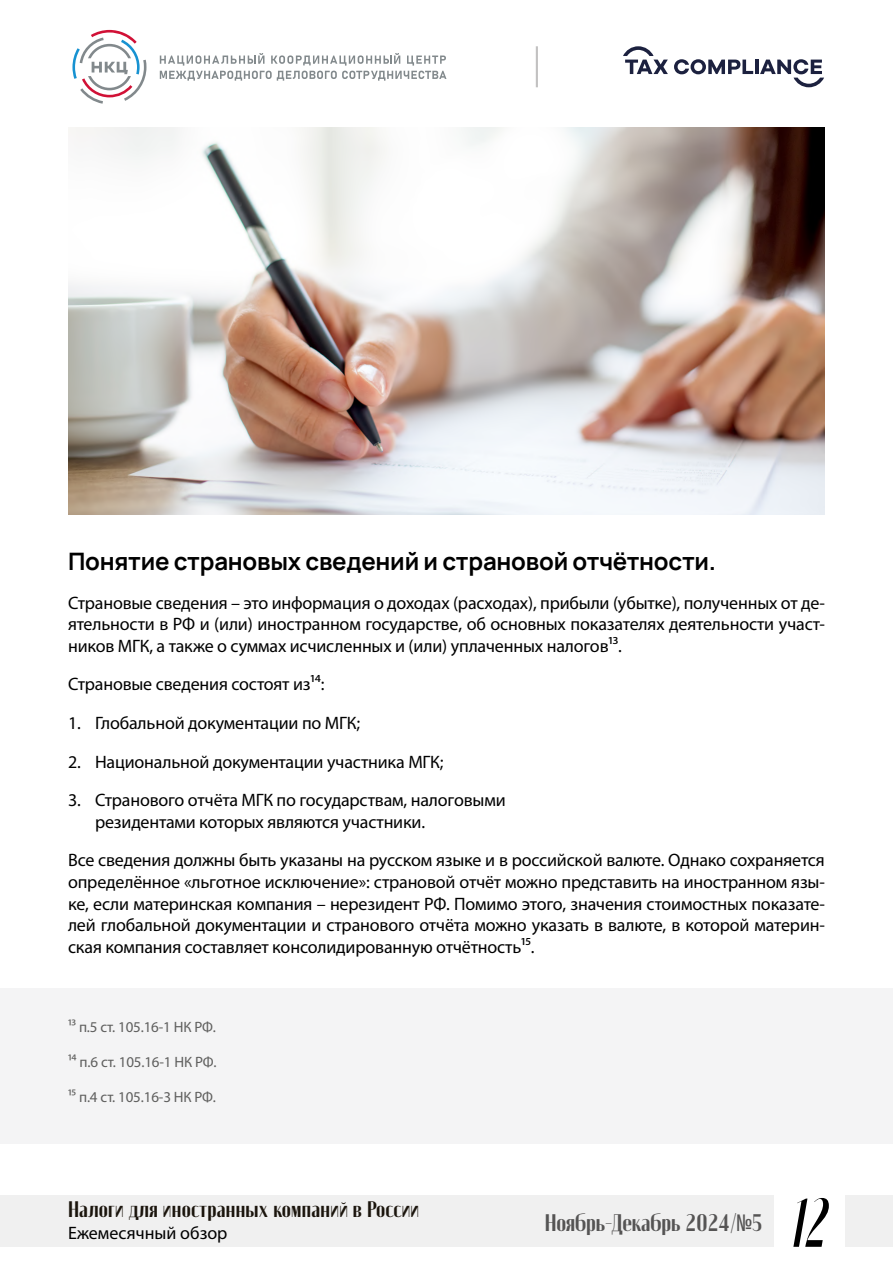
<style>
.page{position:relative;width:893px;height:1263px;background:#fff}
.page>*{position:absolute;margin:0;border:0;box-sizing:border-box;transform-origin:0 0}
.t1{font:69px "Moniqa Bold Cond Ita Display";color:#000}
.t2{font:700 24px "Manrope";letter-spacing:-.01em;color:#000}
.t3{font:24px "Moniqa Extra Bold Heading";letter-spacing:-.005em;color:#555454;scale:1.06 1}
.t4{font:22.5px "Moniqa Extra Bold Heading";letter-spacing:.01em;color:#1b150d;scale:1.06 1}
.t5{font:18px/21.6px "Myriad Pro";letter-spacing:-.01em;color:#000;text-align:justify}
.t6{font:15px "Myriad Pro";letter-spacing:-.01em;color:#5f5f5e}
.s1{font-family:"Andale Mono"}
</style>
<div class="page">
<div style="left:0;top:1195px;width:774px;height:51px;background:#f0f0f0"></div>
<div style="left:845px;top:1195px;width:48px;height:51px;background:#f0f0f0"></div>
<svg style="left:72px;top:30px;width:74px;height:74px"></svg>
<svg style="left:160px;top:53px;width:286px;height:28px"></svg>
<hr style="left:536px;top:46px;width:2px;height:41px;background:#c2c1c1">
<svg style="left:623px;top:46px;width:45px;height:28px"></svg>
<svg style="left:674px;top:59px;width:79px;height:15px"></svg>
<hr style="left:755px;top:60px;width:4px;height:14px;background:#1c213f">
<svg style="left:760px;top:59px;width:64px;height:28px"></svg>
<div style="left:0;top:989px;width:893px;height:155px;background:#f4f4f5"></div>
<img style="left:68px;top:128px;width:757px;height:386px">
<h2 class="t2" style="left:68px;top:544px;width:650px">Понятие страновых сведений и страновой отчётности.</h2>
<p class="t5" style="left:68px;top:591px;width:758px">Страновые сведения – это информация о доходах (расходах), прибыли (убытке), полученных от де&shy;ятельности в РФ и (или) иностранном государстве, об основных показателях деятельности участ&shy;ников МГК, а также о суммах исчисленных и (или) уплаченных налогов13.</p>
<p class="t5" style="left:68px;top:673px;width:258px">Страновые сведения состоят из1⁴:</p>
<p class="t5" style="left:68px;top:712px;width:294px">1. Глобальной документации по МГК;</p>
<p class="t5" style="left:68px;top:750px;width:377px">2. Национальной документации участника МГК;</p>
<p class="t5" style="left:95px;top:789px;width:412px;text-indent:-27px">3. Странового отчёта МГК по государствам, налоговыми резидентами которых являются участники.</p>
<p class="t5" style="left:68px;top:849px;width:758px">Все сведения должны быть указаны на русском языке и в российской валюте. Однако сохраняется определённое «льготное исключение»: страновой отчёт можно представить на иностранном язы&shy;ке, если материнская компания – нерезидент РФ. Помимо этого, значения стоимостных показате&shy;лей глобальной документации и странового отчёта можно указать в валюте, в которой материн&shy;ская компания составляет консолидированную отчётность1⁵.</p>
<p class="t6" style="left:68px;top:1017px;width:149px">13 п.5 ст. 105.16-1 НК РФ.</p>
<p class="t6" style="left:68px;top:1052px;width:150px">1⁴ п.6 ст. 105.16-1 НК РФ.</p>
<p class="t6" style="left:68px;top:1087px;width:150px">1⁵ п.4 ст. 105.16-3 НК РФ.</p>
<p class="t4" style="left:68px;top:1198px;width:333px">Налоги для иностранных компаний в России</p>
<p class="t5" style="left:68px;top:1222px;width:161px">Ежемесячный обзор</p>
<h2 class="t3" style="left:545px;top:1210px;width:207px">Ноябрь-Декабрь 2024/<span class="s1">№</span>5</h2>
<h1 class="t1" style="left:792px;top:1188px;width:38px">12</h1>
</div>
